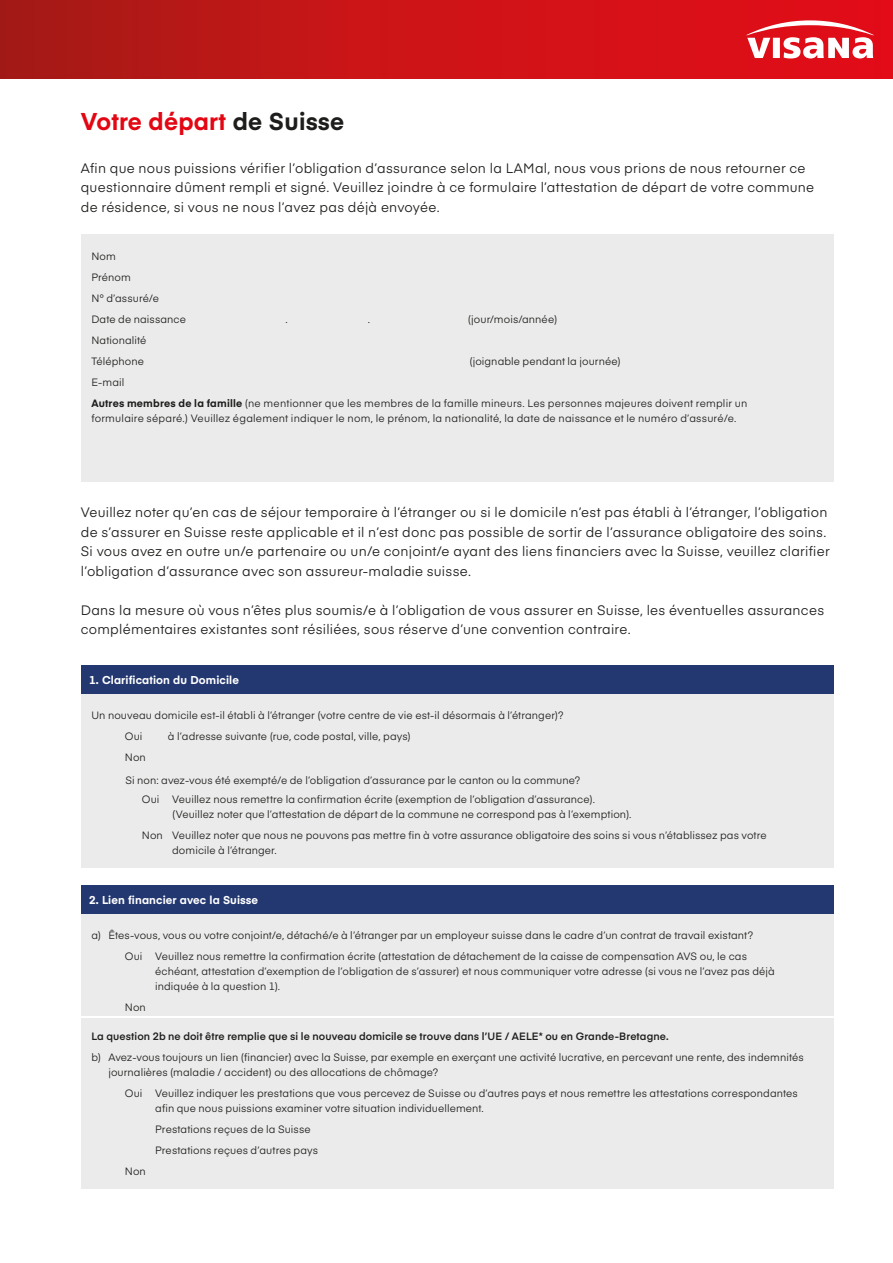
<style>
.page{position:relative;width:893px;height:1263px;background:#fff}
.page>*{position:absolute;margin:0;border:0;box-sizing:border-box;transform-origin:0 0}
.t1{font:700 24px "Eina 03";letter-spacing:.01em;color:#e30613}
.t2{font:13.5px/19.5px "Eina 03";letter-spacing:.02em;color:#1d1d1b}
.t3{font:700 11.25px "Eina 03";letter-spacing:.01em;color:#fff}
.t4{font:10.5px/21px "Eina 03";letter-spacing:.01em;color:#1d1d1b}
.t5{font:600 10.5px "Eina 03";letter-spacing:.01em;color:#1d1d1b}
.s1{color:#1d1d1b}
.s2{font-weight:700}
</style>
<div class="page">
<div style="left:81px;top:234px;width:752px;height:247px;background:#ebebeb"></div>
<div style="left:81px;top:693px;width:752px;height:174px;background:#ebebeb"></div>
<div style="left:81px;top:913px;width:752px;height:102px;background:#ebebeb"></div>
<div style="left:81px;top:1018px;width:752px;height:171px;background:#ebebeb"></div>
<div style="left:81px;top:665px;width:752px;height:29px;background:#233770"></div>
<div style="left:81px;top:886px;width:752px;height:28px;background:#233770"></div>
<div style="left:0;top:0;width:893px;height:79px;background:linear-gradient(to right,#aa1a16,#e90d18)"></div>
<svg style="left:746px;top:20px;width:128px;height:38px"></svg>
<h1 class="t1" style="left:81px;top:103px;width:265px">Votre départ <span class="s1">de Suisse</span></h1>
<p class="t2" style="left:81px;top:157px;width:735px">Afin que nous puissions vérifier l’obligation d’assurance selon la LAMal, nous vous prions de nous retourner ce questionnaire dûment rempli et signé. Veuillez joindre à ce formulaire l’attestation de départ de votre commune de résidence, si vous ne nous l’avez pas déjà envoyée.</p>
<p class="t4" style="left:91px;top:245px;width:96px">Nom<br>Prénom<br>N° d’assuré/e<br>Date de naissance</p>
<p class="t4" style="left:285px;top:308px;width:4px">.</p>
<p class="t4" style="left:368px;top:308px;width:4px">.</p>
<p class="t4" style="left:468px;top:308px;width:91px">(jour/mois/année)</p>
<p class="t4" style="left:91px;top:329px;width:57px">Nationalité<br>Téléphone</p>
<p class="t4" style="left:469px;top:350px;width:153px">(joignable pendant la journée)</p>
<p class="t4" style="left:91px;top:371px;width:657px">E-mail<br><span class="s2">Autres membres de la famille</span> (ne mentionner que les membres de la famille mineurs. Les personnes majeures doivent remplir un</p>
<p class="t4" style="left:91px;top:407px;width:646px">formulaire séparé.) Veuillez également indiquer le nom, le prénom, la nationalité, la date de naissance et le numéro d’assuré/e.</p>
<p class="t2" style="left:81px;top:501px;width:750px">Veuillez noter qu’en cas de séjour temporaire à l’étranger ou si le domicile n’est pas établi à l’étranger, l’obligation de s’assurer en Suisse reste applicable et il n’est donc pas possible de sortir de l’assurance obligatoire des soins.<br>Si vous avez en outre un/e partenaire ou un/e conjoint/e ayant des liens financiers avec la Suisse, veuillez clarifier l’obligation d’assurance avec son assureur-maladie suisse.</p>
<p class="t2" style="left:81px;top:599px;width:745px">Dans la mesure où vous n’êtes plus soumis/e à l’obligation de vous assurer en Suisse, les éventuelles assurances complémentaires existantes sont résiliées, sous réserve d’une convention contraire.</p>
<p class="t3" style="left:89px;top:672px;width:151px">1. Clarification du Domicile</p>
<p class="t4" style="left:125px;top:704px;width:440px;text-indent:-33px">Un nouveau domicile est-il établi à l’étranger (votre centre de vie est-il désormais à l’étranger)?<br>Oui</p>
<p class="t4" style="left:168px;top:725px;width:244px">à l’adresse suivante (rue, code postal, ville, pays)</p>
<p class="t4" style="left:125px;top:746px;width:22px">Non</p>
<p class="t4" style="left:142px;top:770px;width:454px;line-height:18.8px;text-indent:-16px">Si non: avez-vous été exempté/e de l’obligation d’assurance par le canton ou la commune?<br>Oui Veuillez nous remettre la confirmation écrite (exemption de l’obligation d’assurance).</p>
<p class="t4" style="left:142px;top:803px;width:626px;text-indent:30px">(Veuillez noter que l’attestation de départ de la commune ne correspond pas à l’exemption).<br>Non Veuillez noter que nous ne pouvons pas mettre fin à votre assurance obligatoire des soins si vous n’établissez pas votre</p>
<p class="t4" style="left:172px;top:839px;width:106px">domicile à l’étranger.</p>
<p class="t3" style="left:89px;top:892px;width:170px">2. Lien financier avec la Suisse</p>
<p class="t4" style="left:125px;top:924px;width:630px;text-indent:-34px">a) Êtes-vous, vous ou votre conjoint/e, détaché/e à l’étranger par un employeur suisse dans le cadre d’un contrat de travail existant?<br>Oui Veuillez nous remettre la confirmation écrite (attestation de détachement de la caisse de compensation AVS ou, le cas</p>
<p class="t4" style="left:155px;top:963px;width:621px;line-height:15px">échéant, attestation d’exemption de l’obligation de s’assurer) et nous communiquer votre adresse (si vous ne l’avez pas déjà indiquée à la question 1).</p>
<p class="t4" style="left:125px;top:996px;width:22px">Non</p>
<p class="t5" style="left:91px;top:1028px;width:579px">La question 2b ne doit être remplie que si le nouveau domicile se trouve dans l’UE / AELE* ou en Grande-Bretagne.</p>
<p class="t4" style="left:108px;top:1049px;width:697px;line-height:15px;text-indent:-17px">b) Avez-vous toujours un lien (financier) avec la Suisse, par exemple en exerçant une activité lucrative, en percevant une rente, des indemnités journalières (maladie / accident) ou des allocations de chômage?</p>
<p class="t4" style="left:155px;top:1085px;width:644px;line-height:15px;text-indent:-30px">Oui Veuillez indiquer les prestations que vous percevez de Suisse ou d’autres pays et nous remettre les attestations correspondantes afin que nous puissions examiner votre situation individuellement.</p>
<p class="t4" style="left:155px;top:1118px;width:164px">Prestations reçues de la Suisse<br>Prestations reçues d’autres pays</p>
<p class="t4" style="left:125px;top:1160px;width:22px">Non</p>
</div>
